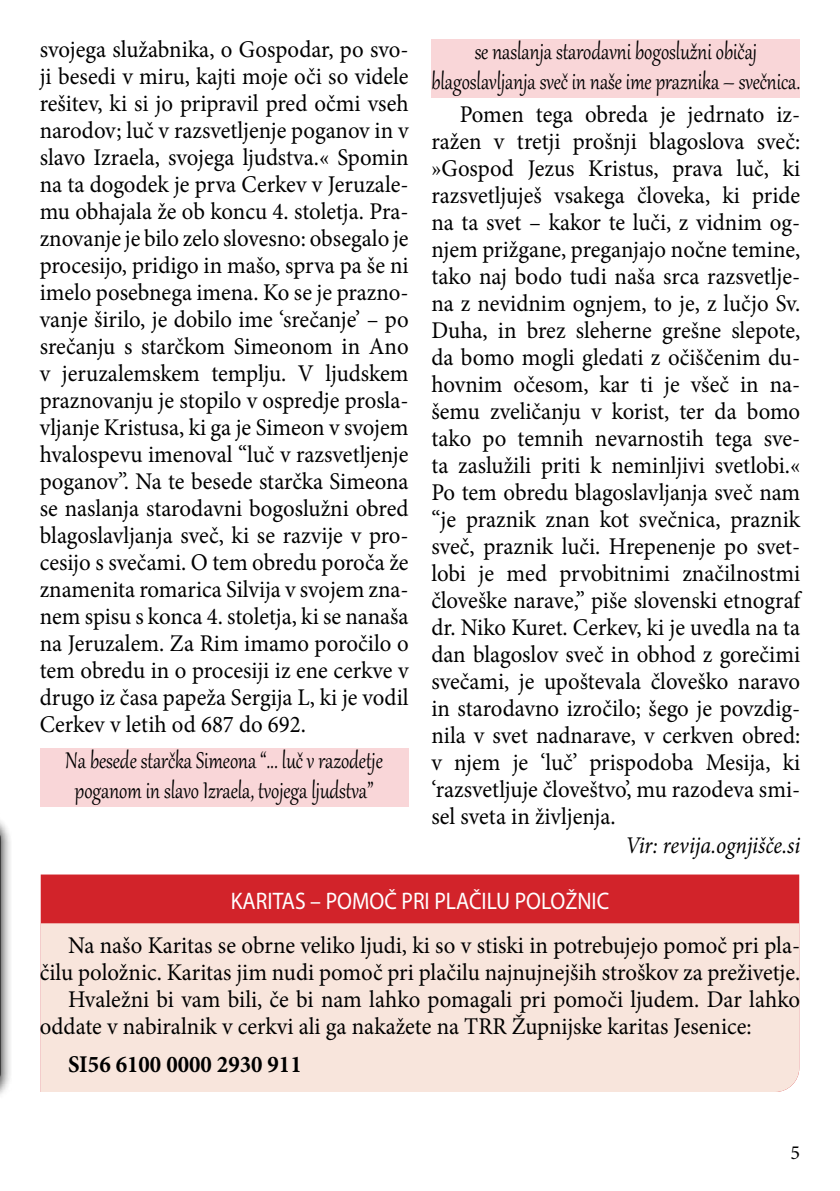
<style>
.page{position:relative;width:840px;height:1191px;background:#fff}
.page>*{position:absolute;margin:0;border:0;box-sizing:border-box;transform-origin:0 0}
.t1{font:28px/30px "Gabriola";color:#000;text-align:center;scale:.82 1}
.t2{font:24px/27px "Minion Pro";color:#000;text-align:justify;scale:.95 1}
.t3{font:24px "Myriad Pro";color:#fff;scale:.9 1}
.t4{font:italic 24px "Minion Pro";letter-spacing:-.005em;color:#000;scale:.9 1}
.t5{font:700 24px "Minion Pro";color:#000;scale:.95 1}
.t6{font:20px "Minion Pro";color:#000}
</style>
<div class="page">
<div style="left:41px;top:874px;width:757px;height:49px;background:#d2232a"></div>
<div style="left:0;top:810px;width:13px;height:294px;background:#000;opacity:.75"></div>
<svg style="left:0;top:819px;width:1px;height:273px"></svg>
<div style="left:41px;top:923px;width:757px;height:169px;background:#f8e5dc"></div>
<div style="left:40px;top:749px;width:368px;height:58px;background:#f9d6d8"></div>
<div style="left:431px;top:40px;width:368px;height:58px;background:#f9d6d8"></div>
<p class="t1" style="left:431px;top:34px;width:451px">se naslanja starodavni bogoslužni običaj blagoslavljanja sveč in naše ime praznika – svečnica.</p>
<p class="t2" style="left:431px;top:100px;width:389px;text-indent:28px">Pomen tega obreda je jedrnato iz&shy;ražen v tretji prošnji blagoslova sveč: »Gospod Jezus Kristus, prava luč, ki razsvetljuješ vsakega človeka, ki pride na ta svet – kakor te luči, z vidnim og&shy;njem prižgane, preganjajo nočne temine, tako naj bodo tudi naša srca razsvetlje&shy;na z nevidnim ognjem, to je, z lučjo Sv.<br>Duha, in brez sleherne grešne slepote, da bomo mogli gledati z očiščenim du&shy;hovnim očesom, kar ti je všeč in na&shy;šemu zveličanju v korist, ter da bomo tako po temnih nevarnostih tega sve&shy;ta zaslužili priti k neminljivi svetlobi.« Po tem obredu blagoslavljanja sveč nam “je praznik znan kot svečnica, praznik sveč, praznik luči. Hrepenenje po svet&shy;lobi je med prvobitnimi značilnostmi človeške narave,” piše slovenski etnograf dr. Niko Kuret. Cerkev, ki je uvedla na ta dan blagoslov sveč in obhod z gorečimi svečami, je upoštevala človeško naravo in starodavno izročilo; šego je povzdig&shy;nila v svet nadnarave, v cerkven obred: v njem je ‘luč’ prispodoba Mesija, ki ‘razsvetljuje človeštvo’, mu razodeva smi&shy;sel sveta in življenja.</p>
<p class="t4" style="left:625px;top:828px;width:195px">Vir: revija.ognjišče.si</p>
<p class="t3" style="left:230px;top:886px;width:422px">KARITAS – POMOČ PRI PLAČILU POLOŽNIC</p>
<p class="t2" style="left:68px;top:932px;width:771px">Na našo Karitas se obrne veliko ljudi, ki so v stiski in potrebujejo pomoč pri pla-</p>
<p class="t2" style="left:40px;top:959px;width:801px">čilu položnic. Karitas jim nudi pomoč pri plačilu najnujnejših stroškov za preživetje.</p>
<p class="t2" style="left:68px;top:986px;width:771px">Hvaležni bi vam bili, če bi nam lahko pomagali pri pomoči ljudem. Dar lahko</p>
<p class="t2" style="left:40px;top:1013px;width:750px">oddate v nabiralnik v cerkvi ali ga nakažete na TRR Župnijske karitas Jesenice:</p>
<p class="t5" style="left:68px;top:1047px;width:247px">SI56 6100 0000 2930 911</p>
<p class="t2" style="left:40px;top:36px;width:389px">svojega služabnika, o Gospodar, po svo&shy;ji besedi v miru, kajti moje oči so videle rešitev, ki si jo pripravil pred očmi vseh narodov; luč v razsvetljenje poganov in v slavo Izraela, svojega ljudstva.« Spomin na ta dogodek je prva Cerkev v Jeruzale&shy;mu obhajala že ob koncu 4. stoletja. Pra&shy;znovanje je bilo zelo slovesno: obsegalo je procesijo, pridigo in mašo, sprva pa še ni imelo posebnega imena. Ko se je prazno&shy;vanje širilo, je dobilo ime ‘srečanje’ – po srečanju s starčkom Simeonom in Ano v jeruzalemskem templju. V ljudskem praznovanju je stopilo v ospredje prosla&shy;vljanje Kristusa, ki ga je Simeon v svojem hvalospevu imenoval “luč v razsvetljenje poganov”. Na te besede starčka Simeona se naslanja starodavni bogoslužni obred blagoslavljanja sveč, ki se razvije v pro&shy;cesijo s svečami. O tem obredu poroča že znamenita romarica Silvija v svojem zna&shy;nem spisu s konca 4. stoletja, ki se nanaša na Jeruzalem. Za Rim imamo poročilo o tem obredu in o procesiji iz ene cerkve v drugo iz časa papeža Sergija L, ki je vodil Cerkev v letih od 687 do 692.</p>
<p class="t1" style="left:66px;top:743px;width:388px">Na besede starčka Simeona “... luč v razodetje poganom in slavo Izraela, tvojega ljudstva”</p>
<p class="t6" style="left:790px;top:1139px;width:11px">5</p>
</div>
